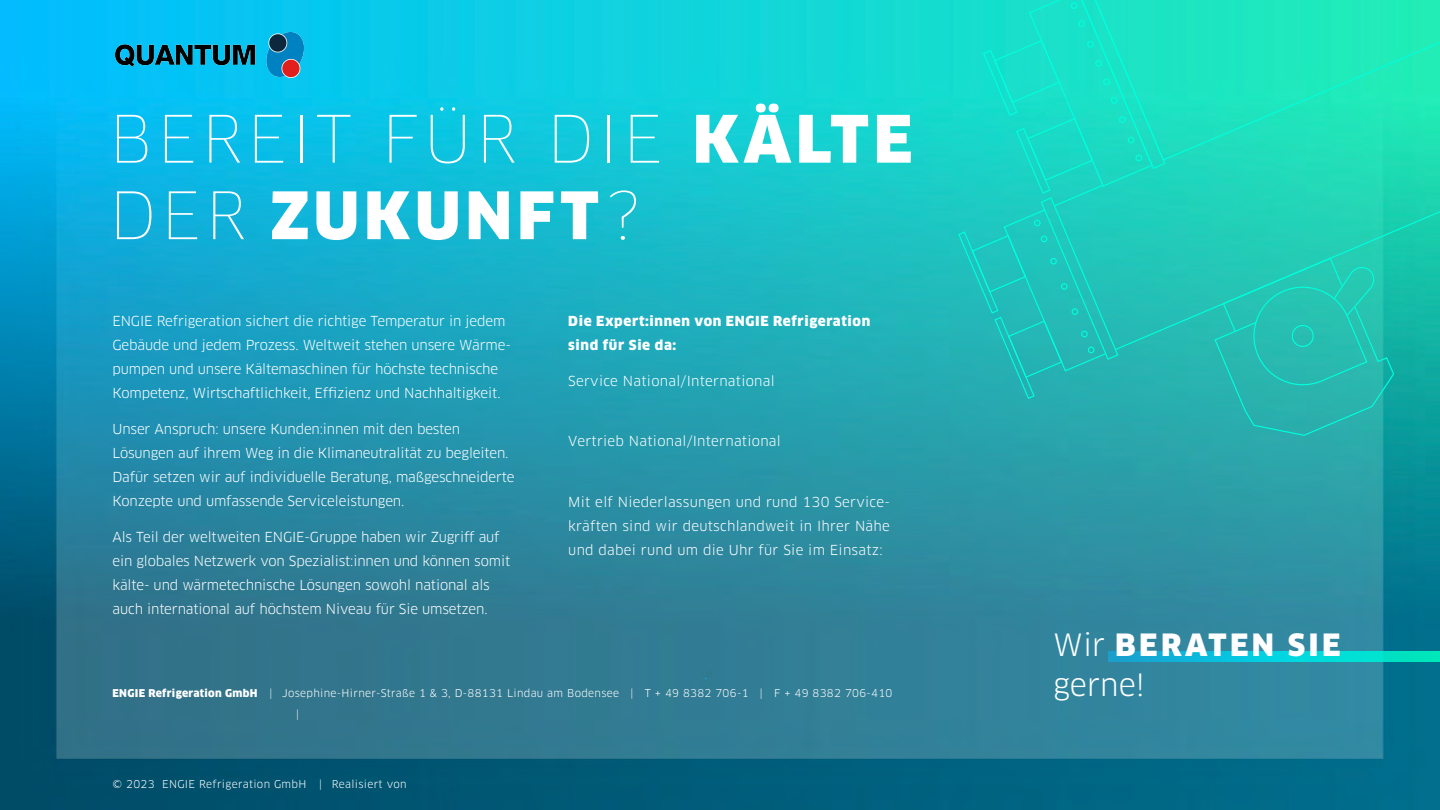
<style>
.page{position:relative;width:1440px;height:810px;background:#fff}
.page>*{position:absolute;margin:0;border:0;box-sizing:border-box;transform-origin:0 0}
.t1{font:100 63.75px/76.5px "Clan Pro";letter-spacing:.07em;color:#fff}
.t2{font:900 30px/40.5px "Clan Pro";letter-spacing:.11em;color:#fff}
.t3{font:13.5px/24px "Clan Pro";letter-spacing:-.01em;color:#fff}
.t4{font:13.5px "Clan Pro";letter-spacing:.02em;color:#fff}
.t5{font:900 13.5px/24px "Clan Pro";letter-spacing:.045em;color:#fff}
.t6{font:10.5px/21.3px "Clan Pro";letter-spacing:.03em;color:#fff}
.s1{font-weight:900}
.s2{font-weight:400}
</style>
<div class="page">
<img style="left:0;top:0;width:1440px;height:810px">
<svg style="left:1109px;top:651px;width:331px;height:11px;background:#06cbd4"></svg>
<svg style="left:958px;top:0;width:482px;height:436px;background:#1fceb9"></svg>
<img style="left:115px;top:32px;width:188px;height:45px">
<h1 class="t1" style="left:109px;top:101px;width:805px">BEREIT FÜR DIE <span class="s1">KÄLTE<br></span>DER <span class="s1">ZUKUNFT</span>?</h1>
<p class="t3" style="left:113px;top:309px;width:400px">ENGIE Refrigeration sichert die richtige Temperatur in jedem Gebäude und jedem Prozess. Weltweit stehen unsere Wärme&shy;pumpen und unsere Kältemaschinen für höchste technische Kompetenz, Wirtschaftlichkeit, Effizienz und Nachhaltigkeit.</p>
<p class="t3" style="left:113px;top:417px;width:404px">Unser Anspruch: unsere Kunden:innen mit den besten Lösungen auf ihrem Weg in die Klimaneutralität zu begleiten.<br>Dafür setzen wir auf individuelle Beratung, maßgeschneiderte Konzepte und umfassende Serviceleistungen.</p>
<p class="t3" style="left:113px;top:525px;width:399px">Als Teil der weltweiten ENGIE-Gruppe haben wir Zugriff auf ein globales Netzwerk von Spezialist:innen und können somit kälte- und wärmetechnische Lösungen sowohl national als auch international auf höchstem Niveau für Sie umsetzen.</p>
<p class="t5" style="left:568px;top:309px;width:304px">Die Expert:innen von ENGIE Refrigeration sind für Sie da:</p>
<p class="t4" style="left:568px;top:373px;width:208px">Service National/International</p>
<p class="t4" style="left:568px;top:433px;width:214px">Vertrieb National/International</p>
<p class="t3" style="left:568px;top:490px;width:323px;text-align:justify">Mit elf Niederlassungen und rund 130 Service&shy;kräften sind wir deutschlandweit in Ihrer Nähe und dabei rund um die Uhr für Sie im Einsatz:</p>
<p class="t6" style="left:296px;top:683px;width:598px;text-indent:-184px"><span class="s1">ENGIE Refrigeration GmbH</span> | Josephine-Hirner-Straße 1 &amp; 3, D-88131 Lindau am Bodensee | T + 49 8382 706-1 | F + 49 8382 706-410 |</p>
<p class="t6" style="left:112px;top:773px;width:296px">© 2023 ENGIE Refrigeration GmbH | Realisiert von</p>
<h2 class="t2" style="left:1053px;top:625px;width:289px"><span class="s2">Wir</span> BERATEN SIE <span class="s2">gerne!</span></h2>
</div>
